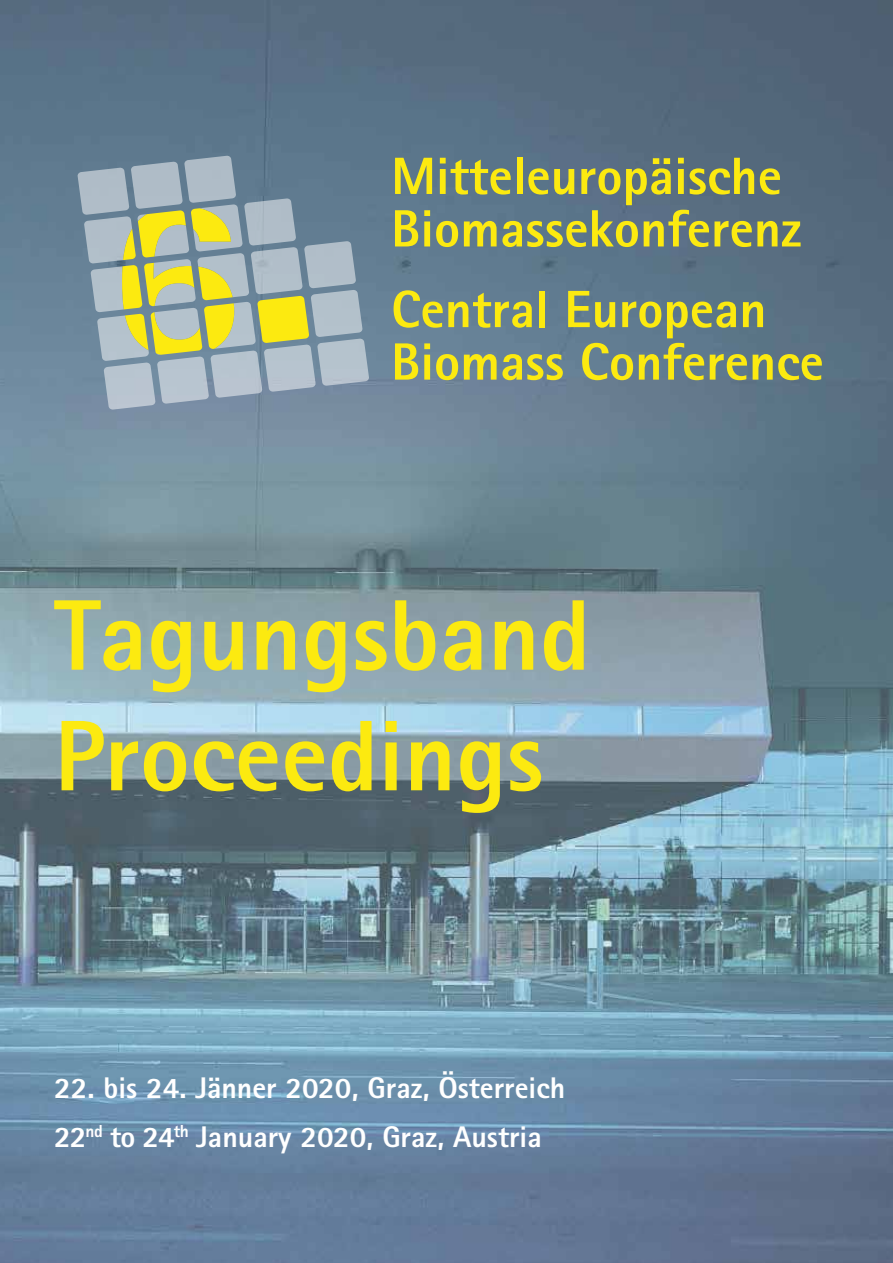
<style>
.page{position:relative;width:893px;height:1263px;background:#fff}
.page>*{position:absolute;margin:0;border:0;box-sizing:border-box;transform-origin:0 0}
.t1{font:800 100.5px/120.6px "Rotis Sans Serif";color:#fcea10}
.t2{font:800 52.5px/52.5px "Rotis Sans Serif";color:#fcea10}
.t3{font:800 29.85px "Rotis Sans Serif";color:#fff}
</style>
<div class="page">
<img style="left:0;top:0;width:893px;height:1263px">
<svg style="left:77px;top:156px;width:292px;height:254px"></svg>
<h2 class="t2" style="left:391px;top:149px;width:412px">Mitteleuropäische<br>Biomassekonferenz</h2>
<h2 class="t2" style="left:391px;top:282px;width:434px">Central European<br>Biomass Conference</h2>
<h1 class="t1" style="left:54px;top:574px;width:537px">Tagungsband<br>Proceedings</h1>
<p class="t3" style="left:54px;top:1069px;width:512px">22. bis 24. Jänner 2020, Graz, Österreich</p>
<p class="t3" style="left:54px;top:1118px;width:489px">22<sup>nd</sup> to 24<sup>th</sup> January 2020, Graz, Austria</p>
</div>
